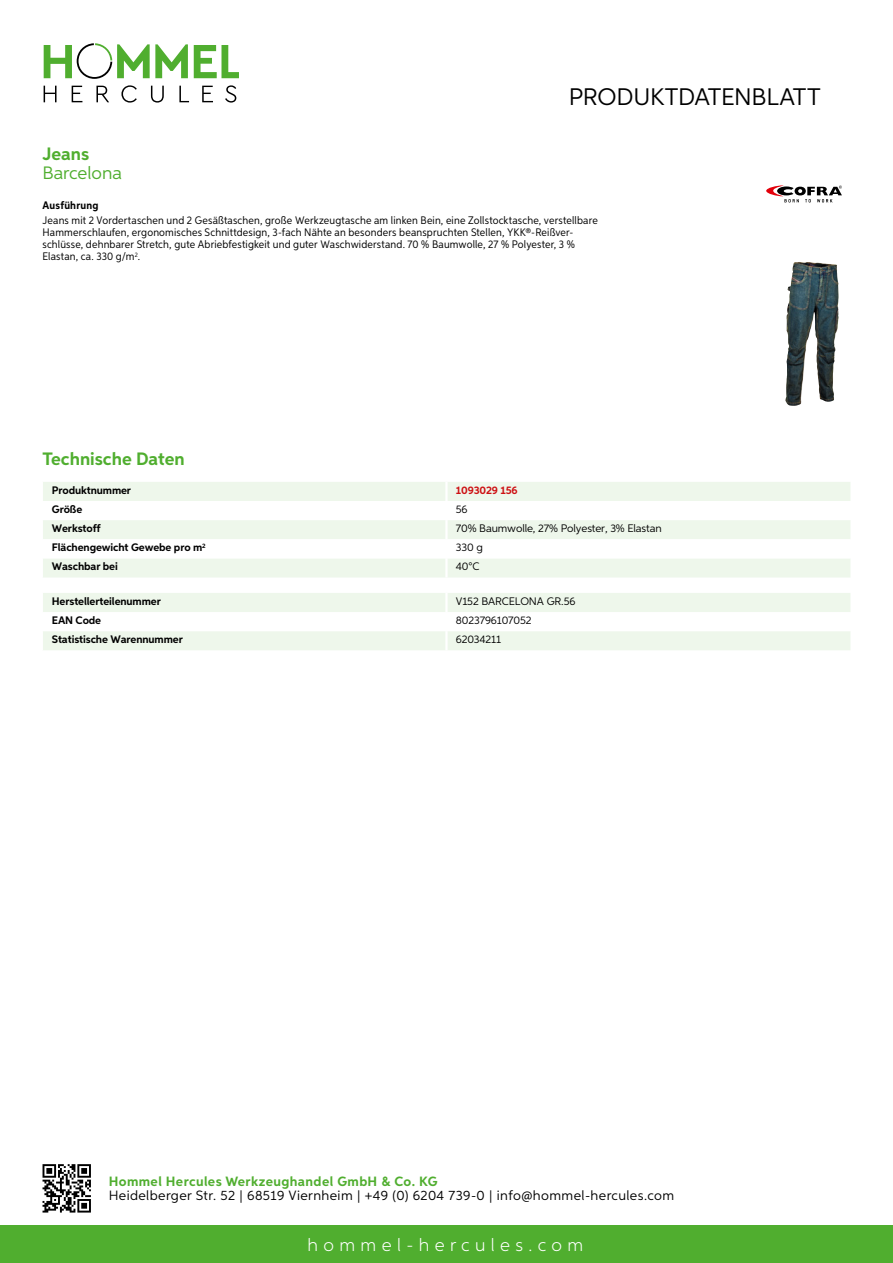
<style>
.page{position:relative;width:893px;height:1263px;background:#fff}
.page>*{position:absolute;margin:0;border:0;box-sizing:border-box;transform-origin:0 0}
.t1{font:24px "Aspira";letter-spacing:-.01em;color:#000}
.t2{font:700 18px "Aspira";color:#50ae2f}
.t3{font:300 18px "Aspira";letter-spacing:.3em;color:#fff}
.t4{font:18px "Aspira";color:#50ae2f}
.t5{font:13.5px "Aspira";letter-spacing:.03em;color:#000}
.t6{font:700 13.5px "Aspira";letter-spacing:.03em;color:#50ae2f}
.t7{font:10.95px/12px "Aspira Nar";letter-spacing:.015em;color:#000}
.t8{font:700 10.95px "Aspira";letter-spacing:-.01em;color:#000}
.t9{font:10.95px "Aspira";letter-spacing:-.01em;color:#000}
.t10{font:700 10.95px "Aspira";letter-spacing:-.01em;color:#cd1013}
.t11{font:700 10.95px "Aspira Nar";letter-spacing:.02em;color:#000}
</style>
<div class="page">
<div style="left:0;top:1226px;width:893px;height:37px;background:#50ae2f"></div>
<svg style="left:43px;top:1164px;width:48px;height:48px"></svg>
<svg style="left:194px;top:45px;width:45px;height:33px"></svg>
<svg style="left:44px;top:43px;width:144px;height:36px"></svg>
<svg style="left:44px;top:86px;width:13px;height:16px"></svg>
<svg style="left:72px;top:86px;width:10px;height:16px"></svg>
<svg style="left:96px;top:86px;width:13px;height:16px"></svg>
<svg style="left:121px;top:85px;width:16px;height:18px"></svg>
<svg style="left:151px;top:86px;width:13px;height:17px"></svg>
<svg style="left:179px;top:86px;width:10px;height:16px"></svg>
<svg style="left:202px;top:86px;width:11px;height:16px"></svg>
<svg style="left:225px;top:85px;width:11px;height:18px"></svg>
<div style="left:43px;top:482px;width:807px;height:95px;background:#eef7eb"></div>
<svg style="left:43px;top:501px;width:807px;height:57px"></svg>
<hr style="left:445px;top:482px;width:3px;height:19px;background:#fff">
<hr style="left:445px;top:501px;width:3px;height:19px;background:#fff">
<hr style="left:445px;top:520px;width:3px;height:19px;background:#fff">
<hr style="left:445px;top:539px;width:3px;height:19px;background:#fff">
<hr style="left:445px;top:558px;width:3px;height:19px;background:#fff">
<svg style="left:43px;top:593px;width:807px;height:57px"></svg>
<hr style="left:445px;top:631px;width:3px;height:19px;background:#fff">
<img style="left:785px;top:262px;width:27px;height:144px">
<svg style="left:766px;top:185px;width:76px;height:17px"></svg>
<h1 class="t1" style="left:569px;top:82px;width:253px">Produktdatenblatt</h1>
<h2 class="t2" style="left:43px;top:142px;width:48px">Jeans</h2>
<h2 class="t4" style="left:43px;top:162px;width:81px">Barcelona</h2>
<p class="t11" style="left:43px;top:199px;width:58px">Ausführung</p>
<p class="t7" style="left:43px;top:214px;width:557px">Jeans mit 2 Vordertaschen und 2 Gesäßtaschen, große Werkzeugtasche am linken Bein, eine Zollstocktasche, verstellbare Hammerschlaufen, ergonomisches Schnittdesign, 3-fach Nähte an besonders beanspruchten Stellen, YKK®-Reißver&shy;schlüsse, dehnbarer Stretch, gute Abriebfestigkeit und guter Waschwiderstand. 70 % Baumwolle, 27 % Polyester, 3 % Elastan, ca. 330 g/m<sup>2</sup>.</p>
<h2 class="t2" style="left:43px;top:448px;width:144px">Technische Daten</h2>
<p class="t8" style="left:52px;top:483px;width:81px">Produktnummer</p>
<p class="t10" style="left:456px;top:483px;width:63px">1093029 156</p>
<p class="t8" style="left:52px;top:502px;width:32px">Größe</p>
<p class="t9" style="left:456px;top:502px;width:13px">56</p>
<p class="t8" style="left:52px;top:521px;width:50px">Werkstoff</p>
<p class="t9" style="left:456px;top:522px;width:207px">70% Baumwolle, 27% Polyester, 3% Elastan</p>
<p class="t8" style="left:52px;top:541px;width:155px">Flächengewicht Gewebe pro m<sup>2</sup></p>
<p class="t9" style="left:456px;top:541px;width:29px">330 g</p>
<p class="t8" style="left:52px;top:560px;width:68px">Waschbar bei</p>
<p class="t9" style="left:456px;top:560px;width:25px">40°C</p>
<p class="t8" style="left:52px;top:594px;width:111px">Herstellerteilenummer</p>
<p class="t9" style="left:456px;top:594px;width:33px">V152 BAR</p>
<p class="t9" style="left:502px;top:594px;width:15px">CELONA</p>
<p class="t9" style="left:547px;top:594px;width:30px">GR.56</p>
<p class="t8" style="left:52px;top:613px;width:51px">EAN Code</p>
<p class="t9" style="left:456px;top:613px;width:77px">8023796107052</p>
<p class="t8" style="left:52px;top:633px;width:132px">Statistische Warennummer</p>
<p class="t9" style="left:456px;top:633px;width:47px">62034211</p>
<p class="t6" style="left:109px;top:1172px;width:330px">Hommel Hercules Werkzeughandel GmbH &amp; Co. KG</p>
<p class="t5" style="left:109px;top:1187px;width:567px">Heidelberger Str. 52 | 68519 Viernheim | +49 (0) 6204 739-0 | info@hommel-hercules.com</p>
<h2 class="t3" style="left:307px;top:1234px;width:277px">hommel-hercules.com</h2>
</div>
